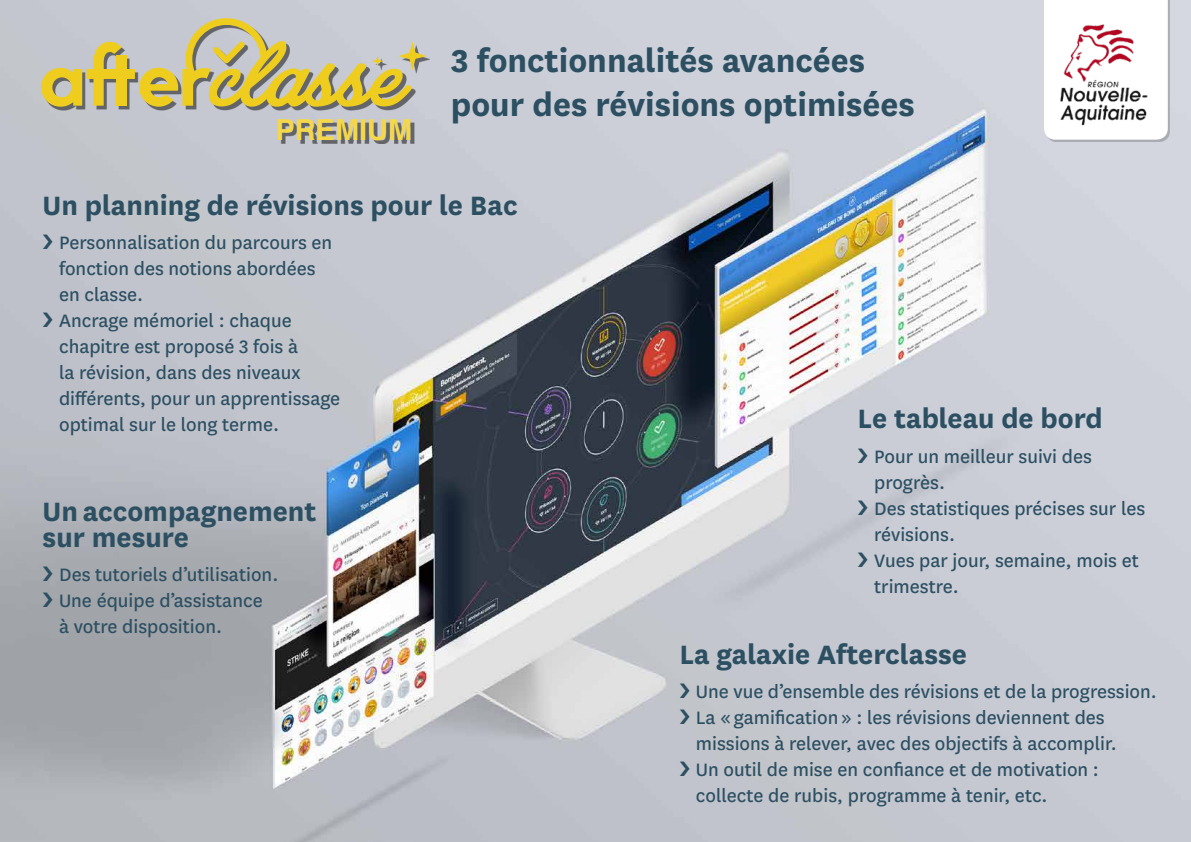
<style>
.page{position:relative;width:1191px;height:842px;background:#fff}
.page>*{position:absolute;margin:0;border:0;box-sizing:border-box;transform-origin:0 0}
.t1{font:700 36.8px/44.2px "National";color:#2c4f62}
.t2{font:700 31px/26px "National";color:#2c4f62}
.t3{font:700 29px "Helvetica";color:#f4d74b}
.t4{font:21px/26px "National";color:#2c4f62}
</style>
<div class="page">
<img style="left:0;top:0;width:1191px;height:842px">
<div style="left:44px;top:21px;width:386px;height:122px;background:#000;opacity:.5"></div>
<svg style="left:41px;top:18px;width:386px;height:89px;background:#c7bf91"></svg>
<div style="left:1046px;top:0;width:123px;height:142px;background:#000;opacity:.2"></div>
<svg style="left:1044px;top:0;width:123px;height:140px"></svg>
<img style="left:1048px;top:14px;width:115px;height:115px">
<svg style="left:43px;top:234px;width:10px;height:15px"></svg>
<svg style="left:43px;top:312px;width:10px;height:15px"></svg>
<svg style="left:858px;top:448px;width:9px;height:15px"></svg>
<svg style="left:858px;top:500px;width:9px;height:15px"></svg>
<svg style="left:858px;top:552px;width:9px;height:15px"></svg>
<svg style="left:680px;top:683px;width:9px;height:15px"></svg>
<svg style="left:680px;top:709px;width:9px;height:15px"></svg>
<svg style="left:680px;top:761px;width:9px;height:15px"></svg>
<svg style="left:43px;top:567px;width:10px;height:14px"></svg>
<svg style="left:43px;top:593px;width:10px;height:14px"></svg>
<h3 class="t3" style="left:275px;top:106px;width:138px">PREMIUM</h3>
<h1 class="t1" style="left:451px;top:36px;width:465px">3 fonctionnalités avancées pour des révisions optimisées</h1>
<h2 class="t2" style="left:43px;top:190px;width:476px">Un planning de révisions pour le Bac</h2>
<p class="t4" style="left:59px;top:229px;width:283px">Personnalisation du parcours en fonction des notions abordées en classe.<br>Ancrage mémoriel : chaque chapitre est proposé 3 fois à<br>la révision, dans des niveaux différents, pour un apprentissage optimal sur le long terme.</p>
<h2 class="t2" style="left:43px;top:496px;width:275px">Un accompagnement sur mesure</h2>
<p class="t4" style="left:59px;top:561px;width:221px">Des tutoriels d’utilisation.<br>Une équipe d’assistance<br>à votre disposition.</p>
<h2 class="t2" style="left:857px;top:404px;width:247px">Le tableau de bord</h2>
<p class="t4" style="left:874px;top:442px;width:272px">Pour un meilleur suivi des progrès.<br>Des statistiques précises sur les révisions.<br>Vues par jour, semaine, mois et trimestre.</p>
<h2 class="t2" style="left:679px;top:639px;width:289px">La galaxie Afterclasse</h2>
<p class="t4" style="left:696px;top:678px;width:462px">Une vue d’ensemble des révisions et de la progression.<br>La « gamification » : les révisions deviennent des missions à relever, avec des objectifs à accomplir.<br>Un outil de mise en confiance et de motivation : collecte de rubis, programme à tenir, etc.</p>
</div>
